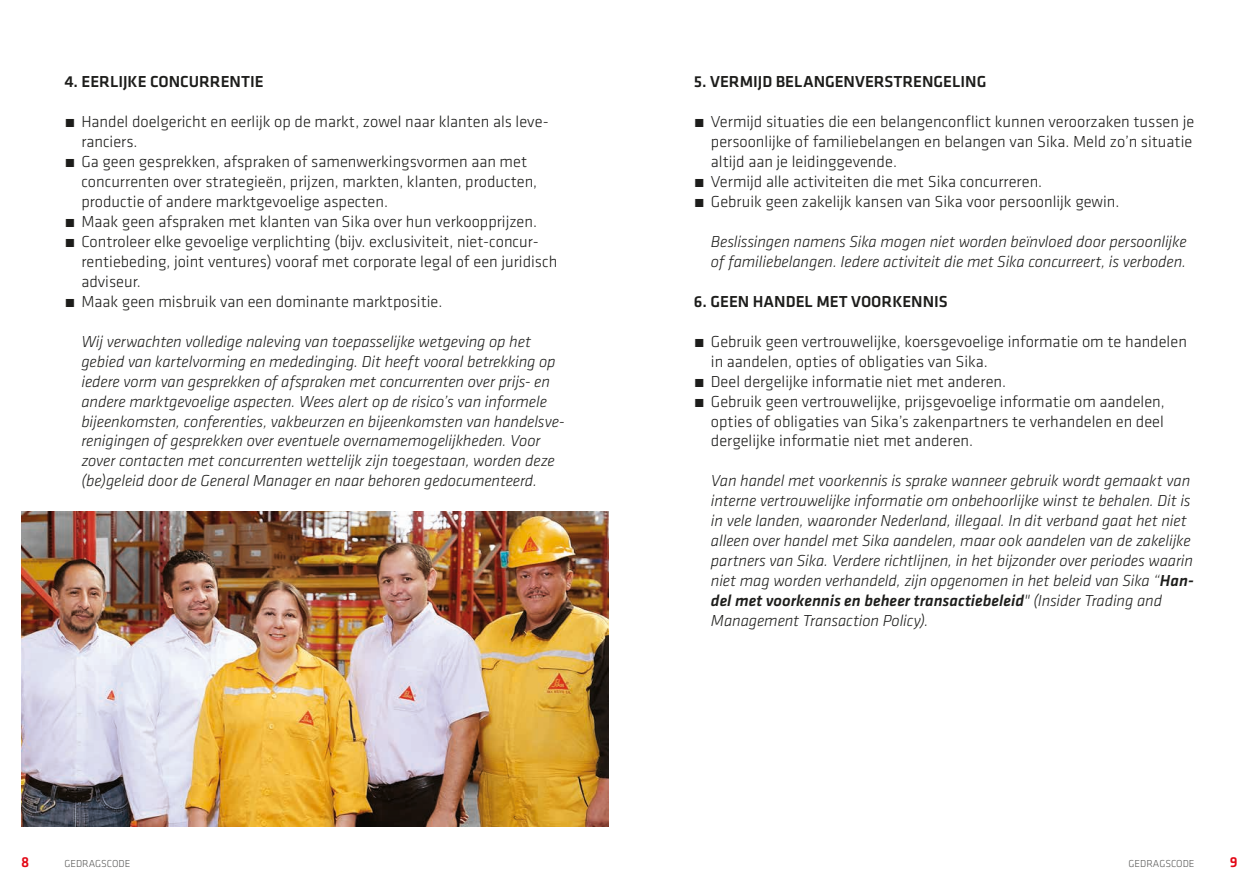
<style>
.page{position:relative;width:1259px;height:893px;background:#fff}
.page>*{position:absolute;margin:0;border:0;box-sizing:border-box;transform-origin:0 0}
.t1{font:italic 300 16.5px/20px "Klavika";letter-spacing:-.005em;color:#1d1d1b}
.t2{font:300 16.5px/20px "Klavika";color:#1d1d1b}
.Sub-chapter{font:500 16.5px "Klavika";color:#1d1d1b}
.t3{font:500 15px "Klavika";color:#e30614}
.t4{font:300 10.5px "Klavika";color:#575756}
.s1{font-weight:500}
</style>
<div class="page">
<img style="left:21px;top:511px;width:587px;height:316px">
<p class="Sub-chapter" style="left:64px;top:71px;width:201px">4. EERLIJKE CONCURRENTIE</p>
<p class="t2" style="left:81px;top:112px;width:469px;text-indent:-17px">́ Handel doelgericht en eerlijk op de markt, zowel naar klanten als leve&shy;ranciers.</p>
<p class="t2" style="left:81px;top:152px;width:457px;text-indent:-17px">́ Ga geen gesprekken, afspraken of samenwerkingsvormen aan met concurrenten over strategieën, prijzen, markten, klanten, producten, productie of andere marktgevoelige aspecten.</p>
<p class="t2" style="left:64px;top:211px;width:474px">́ Maak geen afspraken met klanten van Sika over hun verkoopprijzen.</p>
<p class="t2" style="left:81px;top:231px;width:477px;text-indent:-17px">́ Controleer elke gevoelige verplichting (bijv. exclusiviteit, niet-concur&shy;rentiebeding, joint ventures) vooraf met corporate legal of een juridisch adviseur.</p>
<p class="t2" style="left:64px;top:291px;width:380px">́ Maak geen misbruik van een dominante marktpositie.</p>
<p class="t1" style="left:81px;top:331px;width:485px">Wij verwachten volledige naleving van toepasselijke wetgeving op het gebied van kartelvorming en mededinging. Dit heeft vooral betrekking op iedere vorm van gesprekken of afspraken met concurrenten over prijs- en andere marktgevoelige aspecten. Wees alert op de risico’s van informele bijeenkomsten, conferenties, vakbeurzen en bijeenkomsten van handelsve&shy;renigingen of gesprekken over eventuele overnamemogelijkheden. Voor zover contacten met concurrenten wettelijk zijn toegestaan, worden deze (be)geleid door de General Manager en naar behoren gedocumenteerd.</p>
<p class="Sub-chapter" style="left:694px;top:71px;width:294px">5. VERMIJD BELANGENVERSTRENGELING</p>
<p class="t2" style="left:711px;top:112px;width:485px;text-align:justify;text-indent:-17px">́ Vermijd situaties die een belangenconflict kunnen veroorzaken tussen je persoonlijke of familiebelangen en belangen van Sika. Meld zo’n situatie altijd aan je leidinggevende.</p>
<p class="t2" style="left:694px;top:171px;width:350px">́ Vermijd alle activiteiten die met Sika concurreren.</p>
<p class="t2" style="left:694px;top:191px;width:427px">́ Gebruik geen zakelijk kansen van Sika voor persoonlijk gewin.</p>
<p class="t1" style="left:711px;top:231px;width:477px">Beslissingen namens Sika mogen niet worden beïnvloed door persoonlijke of familiebelangen. Iedere activiteit die met Sika concurreert, is verboden.</p>
<p class="Sub-chapter" style="left:694px;top:290px;width:255px">6. GEEN HANDEL MET VOORKENNIS</p>
<p class="t2" style="left:711px;top:331px;width:477px;text-indent:-17px">́ Gebruik geen vertrouwelijke, koersgevoelige informatie om te handelen in aandelen, opties of obligaties van Sika.</p>
<p class="t2" style="left:694px;top:371px;width:314px">́ Deel dergelijke informatie niet met anderen.</p>
<p class="t2" style="left:711px;top:391px;width:455px;text-align:justify;text-indent:-17px">́ Gebruik geen vertrouwelijke, prijsgevoelige informatie om aandelen, opties of obligaties van Sika’s zakenpartners te verhandelen en deel dergelijke informatie niet met anderen.</p>
<p class="t1" style="left:711px;top:471px;width:484px">Van handel met voorkennis is sprake wanneer gebruik wordt gemaakt van interne vertrouwelijke informatie om onbehoorlijke winst te behalen. Dit is in vele landen, waaronder Nederland, illegaal. In dit verband gaat het niet alleen over handel met Sika aandelen, maar ook aandelen van de zakelijke partners van Sika. Verdere richtlijnen, in het bijzonder over periodes waarin niet mag worden verhandeld, zijn opgenomen in het beleid van Sika “<span class="s1">Han&shy;del met voorkennis en beheer transactiebeleid</span>" (Insider Trading and Management Transaction Policy).</p>
<p class="t3" style="left:21px;top:852px;width:10px">8</p>
<p class="t4" style="left:64px;top:857px;width:67px">GEDRAGSCODE</p>
<p class="t4" style="left:1128px;top:857px;width:67px">GEDRAGSCODE</p>
<p class="t3" style="left:1230px;top:852px;width:9px">9</p>
</div>
